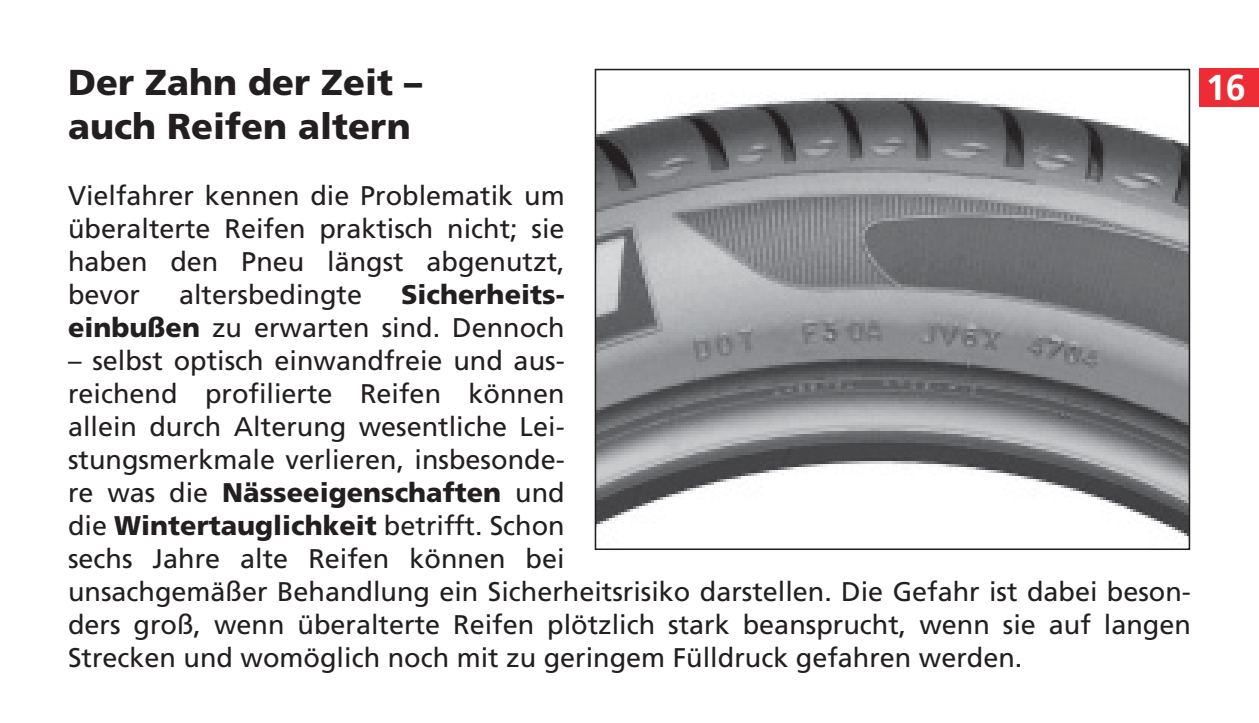
<style>
.page{position:relative;width:1259px;height:723px;background:#fff}
.page>*{position:absolute;margin:0;border:0;box-sizing:border-box;transform-origin:0 0}
.t1{font:900 36px/43.5px "Frutiger LT Std";color:#231f20}
.t2{font:700 36px "Frutiger LT Std";color:#fff}
.t3{font:27px/33px "Frutiger LT Std";color:#231f20;text-align:justify}
.s1{font-weight:900}
</style>
<div class="page">
<img style="left:597px;top:98px;width:590px;height:438px">
<div style="left:594px;top:69px;width:596px;height:481px;border:2px solid #231f20"></div>
<div style="left:1199px;top:68px;width:60px;height:38px;background:#ee2c36"></div>
<p class="t1" style="left:68px;top:64px;width:356px">Der Zahn der Zeit – auch Reifen altern</p>
<p class="t3" style="left:68px;top:181px;width:498px">Vielfahrer kennen die Problematik um überalterte Reifen praktisch nicht; sie haben den Pneu längst abgenutzt, bevor</p>
<p class="t3" style="left:68px;top:280px;width:498px;text-align:right"><span class="s1">Sicherheits-<br>einbußen</span> zu erwarten sind. Dennoch</p>
<p class="t3" style="left:68px;top:346px;width:1124px;text-align:left">– selbst optisch einwandfreie und aus-<br>reichend profilierte Reifen können<br>allein durch Alterung wesentliche Lei-<br>stungsmerkmale verlieren, insbesonde-<br>re was die <span class="s1">Nässeeigenschaften</span> und<br>die <span class="s1">Wintertauglichkeit</span> betrifft. Schon<br>sechs Jahre alte Reifen können bei<br>unsachgemäßer Behandlung ein Sicherheitsrisiko darstellen. Die Gefahr ist dabei beson&shy;ders groß, wenn über alterte Reifen plötzlich stark beansprucht, wenn sie auf langen Strecken und womöglich noch mit zu geringem Fülldruck gefahren werden.</p>
<p class="t3" style="left:179px;top:280px;width:185px">altersbedingte</p>
<p class="t2" style="left:1205px;top:73px;width:42px">16</p>
</div>
